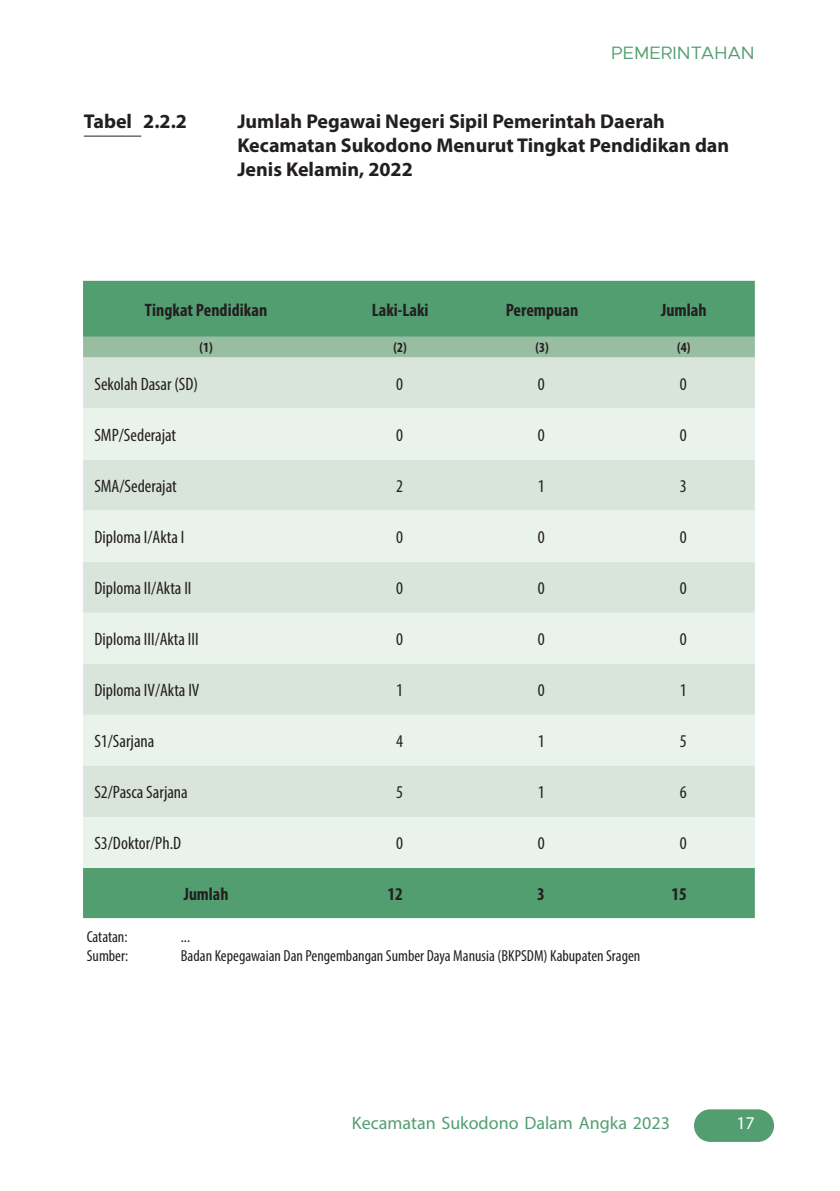
<style>
.page{position:relative;width:840px;height:1191px;background:#fff}
.page>*{position:absolute;margin:0;border:0;box-sizing:border-box;transform-origin:0 0}
.kode_GT{font:700 20px/24px "Myriad Pro";color:#231f20}
.stub{font:condensed 18px "Myriad Pro";color:#231f20}
.judul_kolom{font:700 condensed 18px "Myriad Pro";color:#231f20}
.t1{font:18px "Myriad Pro";color:#529e71}
.isi_tabel{font:condensed 18px "Myriad Pro";color:#231f20}
.t2{font:18px "Metropolis";color:#529e71}
.Konten_Total{font:700 condensed 18px "Myriad Pro";color:#231f20}
.isi_tabel-2{font:700 condensed 18px "Myriad Pro";color:#231f20}
.t3{font:18px "Myriad Pro";color:#fff}
.sumber_catatan{font:condensed 16px "Myriad Pro";color:#231f20}
.Nomor_Kolom{font:700 condensed 14px "Myriad Pro";color:#231f20}
</style>
<div class="page">
<div style="left:693px;top:1109px;width:80px;height:33px;background:#529e71;border-radius:16px"></div>
<div style="left:83px;top:281px;width:671px;height:637px;background:#529e71"></div>
<div style="left:83px;top:337px;width:671px;height:20px;background:#98bda1"></div>
<div style="left:83px;top:357px;width:671px;height:51px;background:#d9e5da"></div>
<svg style="left:83px;top:408px;width:671px;height:460px;background:#e2ece4"></svg>
<hr style="left:84px;top:136px;width:57px;height:1px;background:#231f20">
<p class="t2" style="left:611px;top:42px;width:145px">PEMERINTAHAN</p>
<p class="kode_GT" style="left:84px;top:109px;width:50px">Tabel</p>
<p class="kode_GT" style="left:143px;top:109px;width:45px">2.2.2</p>
<p class="kode_GT" style="left:237px;top:109px;width:493px">Jumlah Pegawai Negeri Sipil Pemerintah Daerah<br>Kecamatan Sukodono Menurut Tingkat Pendidikan dan<br>Jenis Kelamin, 2022</p>
<p class="judul_kolom" style="left:145px;top:298px;width:124px">Tingkat Pendidikan</p>
<p class="judul_kolom" style="left:371px;top:298px;width:58px">Laki-Laki</p>
<p class="judul_kolom" style="left:505px;top:298px;width:74px">Perempuan</p>
<p class="judul_kolom" style="left:660px;top:298px;width:47px">Jumlah</p>
<p class="Nomor_Kolom" style="left:199px;top:339px;width:15px">(1)</p>
<p class="Nomor_Kolom" style="left:393px;top:339px;width:15px">(2)</p>
<p class="Nomor_Kolom" style="left:535px;top:339px;width:15px">(3)</p>
<p class="Nomor_Kolom" style="left:677px;top:339px;width:15px">(4)</p>
<p class="stub" style="left:94px;top:373px;width:105px">Sekolah Dasar (SD)</p>
<p class="isi_tabel" style="left:396px;top:373px;width:8px">0</p>
<p class="isi_tabel" style="left:537px;top:373px;width:8px">0</p>
<p class="isi_tabel" style="left:679px;top:373px;width:8px">0</p>
<p class="stub" style="left:94px;top:424px;width:83px">SMP/Sederajat</p>
<p class="isi_tabel" style="left:396px;top:424px;width:8px">0</p>
<p class="isi_tabel" style="left:537px;top:424px;width:8px">0</p>
<p class="isi_tabel" style="left:679px;top:424px;width:8px">0</p>
<p class="stub" style="left:94px;top:475px;width:84px">SMA/Sederajat</p>
<p class="isi_tabel" style="left:396px;top:475px;width:8px">2</p>
<p class="isi_tabel" style="left:537px;top:475px;width:8px">1</p>
<p class="isi_tabel" style="left:679px;top:475px;width:8px">3</p>
<p class="stub" style="left:94px;top:526px;width:91px">Diploma I/Akta I</p>
<p class="isi_tabel" style="left:396px;top:526px;width:8px">0</p>
<p class="isi_tabel" style="left:537px;top:526px;width:8px">0</p>
<p class="isi_tabel" style="left:679px;top:526px;width:8px">0</p>
<p class="stub" style="left:94px;top:577px;width:98px">Diploma II/Akta II</p>
<p class="isi_tabel" style="left:396px;top:577px;width:8px">0</p>
<p class="isi_tabel" style="left:537px;top:577px;width:8px">0</p>
<p class="isi_tabel" style="left:679px;top:577px;width:8px">0</p>
<p class="stub" style="left:94px;top:628px;width:106px">Diploma III/Akta III</p>
<p class="isi_tabel" style="left:396px;top:628px;width:8px">0</p>
<p class="isi_tabel" style="left:537px;top:628px;width:8px">0</p>
<p class="isi_tabel" style="left:679px;top:628px;width:8px">0</p>
<p class="stub" style="left:94px;top:679px;width:106px">Diploma IV/Akta IV</p>
<p class="isi_tabel" style="left:396px;top:679px;width:8px">1</p>
<p class="isi_tabel" style="left:537px;top:679px;width:8px">0</p>
<p class="isi_tabel" style="left:679px;top:679px;width:8px">1</p>
<p class="stub" style="left:94px;top:730px;width:61px">S1/Sarjana</p>
<p class="isi_tabel" style="left:396px;top:730px;width:8px">4</p>
<p class="isi_tabel" style="left:537px;top:730px;width:8px">1</p>
<p class="isi_tabel" style="left:679px;top:730px;width:8px">5</p>
<p class="stub" style="left:94px;top:781px;width:95px">S2/Pasca Sarjana</p>
<p class="isi_tabel" style="left:396px;top:781px;width:8px">5</p>
<p class="isi_tabel" style="left:537px;top:781px;width:8px">1</p>
<p class="isi_tabel" style="left:679px;top:781px;width:8px">6</p>
<p class="stub" style="left:94px;top:832px;width:88px">S3/Doktor/Ph.D</p>
<p class="isi_tabel" style="left:396px;top:832px;width:8px">0</p>
<p class="isi_tabel" style="left:537px;top:832px;width:8px">0</p>
<p class="isi_tabel" style="left:679px;top:832px;width:8px">0</p>
<p class="Konten_Total" style="left:184px;top:882px;width:46px">Jumlah</p>
<p class="isi_tabel-2" style="left:387px;top:882px;width:17px">12</p>
<p class="isi_tabel-2" style="left:537px;top:882px;width:9px">3</p>
<p class="isi_tabel-2" style="left:671px;top:882px;width:17px">15</p>
<p class="sumber_catatan" style="left:87px;top:927px;width:42px">Catatan:</p>
<p class="sumber_catatan" style="left:181px;top:927px;width:11px">...</p>
<p class="sumber_catatan" style="left:87px;top:946px;width:43px">Sumber:</p>
<p class="sumber_catatan" style="left:181px;top:946px;width:461px">Badan Kepegawaian Dan Pengembangan Sumber Daya Manusia (BKPSDM) Kabupaten Sragen</p>
<p class="t1" style="left:352px;top:1112px;width:319px">Kecamatan Sukodono Dalam Angka 2023</p>
<p class="t3" style="left:736px;top:1112px;width:20px">17</p>
</div>
